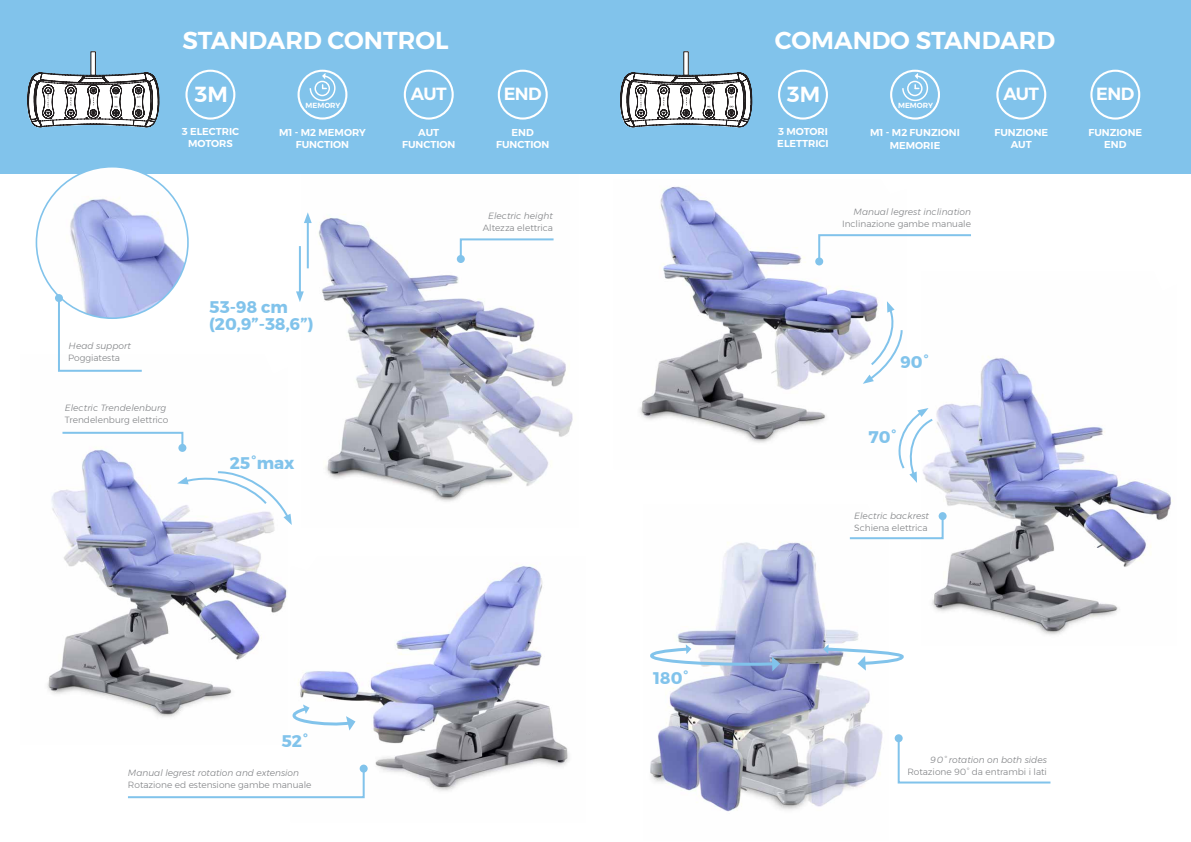
<style>
.page{position:relative;width:1191px;height:842px;background:#fff}
.page>*{position:absolute;margin:0;border:0;box-sizing:border-box;transform-origin:0 0}
.t1{font:600 24.4px "Montserrat";color:#fff}
.t2{font:600 21.7px "Montserrat";color:#fff}
.t3{font:600 17.6px "Montserrat";letter-spacing:-.03em;color:#fff}
.DescrizioneFotine{font:700 16.8px/17px "Montserrat";color:#81c3eb}
.t4{font:600 10px "Montserrat";color:#fff}
.DescrizioneFotine-2{font:300 9px "Montserrat";color:#808285}
.DescrizioneFotine-3{font:italic 300 9px "Montserrat";color:#808285}
.TitoloFotine{font:italic 300 9px "Montserrat";color:#808285}
.TitoloFotine-2{font:300 9px "Montserrat";color:#808285}
.t5{font:600 7.4px "Montserrat";color:#fff}
</style>
<div class="page">
<img style="left:301px;top:173px;width:277px;height:329px">
<div style="left:0;top:0;width:1191px;height:173px;background:#81c3eb"></div>
<div style="left:185px;top:70px;width:50px;height:50px;border:2px solid #fff;border-radius:50%"></div>
<div style="left:297px;top:70px;width:50px;height:50px;border:2px solid #fff;border-radius:50%"></div>
<svg style="left:309px;top:73px;width:27px;height:29px"></svg>
<div style="left:404px;top:70px;width:50px;height:50px;border:2px solid #fff;border-radius:50%"></div>
<div style="left:498px;top:70px;width:50px;height:50px;border:2px solid #fff;border-radius:50%"></div>
<svg style="left:27px;top:72px;width:132px;height:56px;background:#aaafb2"></svg>
<img style="left:298px;top:565px;width:271px;height:226px">
<svg style="left:517px;top:734px;width:15px;height:7px"></svg>
<img style="left:47px;top:444px;width:240px;height:273px">
<svg style="left:459px;top:237px;width:96px;height:24px"></svg>
<div style="left:457px;top:255px;width:8px;height:8px;background:#81c3eb;border-radius:50%"></div>
<svg style="left:60px;top:431px;width:124px;height:19px"></svg>
<div style="left:178px;top:444px;width:8px;height:8px;background:#81c3eb;border-radius:50%"></div>
<img style="left:36px;top:167px;width:152px;height:151px;border-radius:76px">
<svg style="left:58px;top:296px;width:86px;height:76px"></svg>
<div style="left:55px;top:294px;width:8px;height:8px;background:#81c3eb;border-radius:50%"></div>
<svg style="left:128px;top:767px;width:238px;height:32px"></svg>
<div style="left:360px;top:765px;width:8px;height:8px;background:#81c3eb;border-radius:50%"></div>
<div style="left:778px;top:70px;width:50px;height:50px;border:2px solid #fff;border-radius:50%"></div>
<div style="left:890px;top:70px;width:50px;height:50px;border:2px solid #fff;border-radius:50%"></div>
<svg style="left:901px;top:73px;width:28px;height:29px"></svg>
<div style="left:996px;top:70px;width:50px;height:50px;border:2px solid #fff;border-radius:50%"></div>
<div style="left:1090px;top:70px;width:50px;height:50px;border:2px solid #fff;border-radius:50%"></div>
<svg style="left:620px;top:72px;width:132px;height:56px;background:#aaaeb2"></svg>
<img style="left:650px;top:542px;width:233px;height:270px">
<img style="left:639px;top:186px;width:238px;height:257px">
<img style="left:930px;top:356px;width:243px;height:279px">
<svg style="left:849px;top:514px;width:95px;height:26px"></svg>
<div style="left:938px;top:512px;width:8px;height:8px;background:#81c3eb;border-radius:50%"></div>
<svg style="left:898px;top:408px;width:37px;height:75px"></svg>
<svg style="left:862px;top:301px;width:41px;height:83px"></svg>
<svg style="left:817px;top:233px;width:154px;height:30px"></svg>
<div style="left:815px;top:257px;width:8px;height:8px;background:#81c3eb;border-radius:50%"></div>
<svg style="left:897px;top:736px;width:154px;height:48px"></svg>
<div style="left:894px;top:734px;width:8px;height:8px;background:#81c3eb;border-radius:50%"></div>
<hr style="left:307px;top:219px;width:2px;height:49px;background:#81c3eb">
<svg style="left:304px;top:212px;width:8px;height:11px"></svg>
<hr style="left:299px;top:246px;width:2px;height:49px;background:#81c3eb">
<svg style="left:296px;top:291px;width:8px;height:11px"></svg>
<svg style="left:177px;top:470px;width:115px;height:55px"></svg>
<svg style="left:650px;top:644px;width:130px;height:27px"></svg>
<svg style="left:823px;top:644px;width:81px;height:27px"></svg>
<svg style="left:268px;top:704px;width:87px;height:26px"></svg>
<p class="t1" style="left:182px;top:21px;width:268px">STANDARD CONTROL</p>
<p class="t2" style="left:194px;top:77px;width:35px">3M</p>
<p class="t4" style="left:182px;top:124px;width:59px">3 ELECTRIC</p>
<p class="t4" style="left:188px;top:136px;width:46px">MOTORS</p>
<p class="t5" style="left:305px;top:99px;width:36px">MEMORY</p>
<p class="t4" style="left:279px;top:124px;width:88px">M1 - M2 MEMORY</p>
<p class="t4" style="left:296px;top:136px;width:55px">FUNCTION</p>
<p class="t3" style="left:411px;top:80px;width:37px">AUT</p>
<p class="t4" style="left:418px;top:124px;width:22px">AUT</p>
<p class="t4" style="left:402px;top:136px;width:55px">FUNCTION</p>
<p class="t3" style="left:504px;top:80px;width:40px">END</p>
<p class="t4" style="left:511px;top:124px;width:24px">END</p>
<p class="t4" style="left:496px;top:136px;width:55px">FUNCTION</p>
<p class="DescrizioneFotine-3" style="left:488px;top:209px;width:66px">Electric height</p>
<p class="DescrizioneFotine-2" style="left:483px;top:221px;width:72px">Altezza elettrica</p>
<p class="DescrizioneFotine-3" style="left:68px;top:339px;width:64px">Head support</p>
<p class="DescrizioneFotine-2" style="left:68px;top:351px;width:53px">Poggiatesta</p>
<p class="DescrizioneFotine-3" style="left:65px;top:401px;width:103px">Electric Trendelenburg</p>
<p class="DescrizioneFotine-2" style="left:65px;top:413px;width:105px">Trendelenburg elettrico</p>
<p class="DescrizioneFotine" style="left:209px;top:299px;width:106px">53-98 cm (20,9”-38,6”)</p>
<p class="DescrizioneFotine" style="left:230px;top:454px;width:66px">25°max</p>
<p class="DescrizioneFotine" style="left:281px;top:732px;width:28px">52°</p>
<p class="TitoloFotine" style="left:128px;top:766px;width:173px">Manual legrest rotation and extension</p>
<p class="TitoloFotine-2" style="left:128px;top:778px;width:185px">Rotazione ed estensione gambe manuale</p>
<p class="DescrizioneFotine" style="left:653px;top:669px;width:37px">180°</p>
<p class="t1" style="left:775px;top:21px;width:282px">COMANDO STANDARD</p>
<p class="t2" style="left:787px;top:77px;width:35px">3M</p>
<p class="t4" style="left:778px;top:124px;width:51px">3 MOTORI</p>
<p class="t4" style="left:777px;top:136px;width:53px">ELETTRICI</p>
<p class="t5" style="left:898px;top:99px;width:36px">MEMORY</p>
<p class="t4" style="left:870px;top:124px;width:91px">M1 - M2 FUNZIONI</p>
<p class="t4" style="left:889px;top:138px;width:52px">MEMORIE</p>
<p class="TitoloFotine" style="left:853px;top:205px;width:119px">Manual legrest inclination</p>
<p class="TitoloFotine-2" style="left:842px;top:217px;width:130px">Inclinazione gambe manuale</p>
<p class="t3" style="left:1003px;top:80px;width:37px">AUT</p>
<p class="t4" style="left:994px;top:124px;width:55px">FUNZIONE</p>
<p class="t4" style="left:1010px;top:136px;width:22px">AUT</p>
<p class="t3" style="left:1096px;top:80px;width:40px">END</p>
<p class="t4" style="left:1088px;top:124px;width:55px">FUNZIONE</p>
<p class="t4" style="left:1104px;top:136px;width:24px">END</p>
<p class="DescrizioneFotine" style="left:900px;top:353px;width:30px">90°</p>
<p class="DescrizioneFotine" style="left:869px;top:428px;width:30px">70°</p>
<p class="DescrizioneFotine-3" style="left:854px;top:509px;width:76px">Electric backrest</p>
<p class="DescrizioneFotine-2" style="left:854px;top:521px;width:75px">Schiena elettrica</p>
<p class="DescrizioneFotine-3" style="left:930px;top:752px;width:119px">90° rotation on both sides</p>
<p class="DescrizioneFotine-2" style="left:907px;top:765px;width:141px">Rotazione 90° da entrambi i lati</p>
</div>
